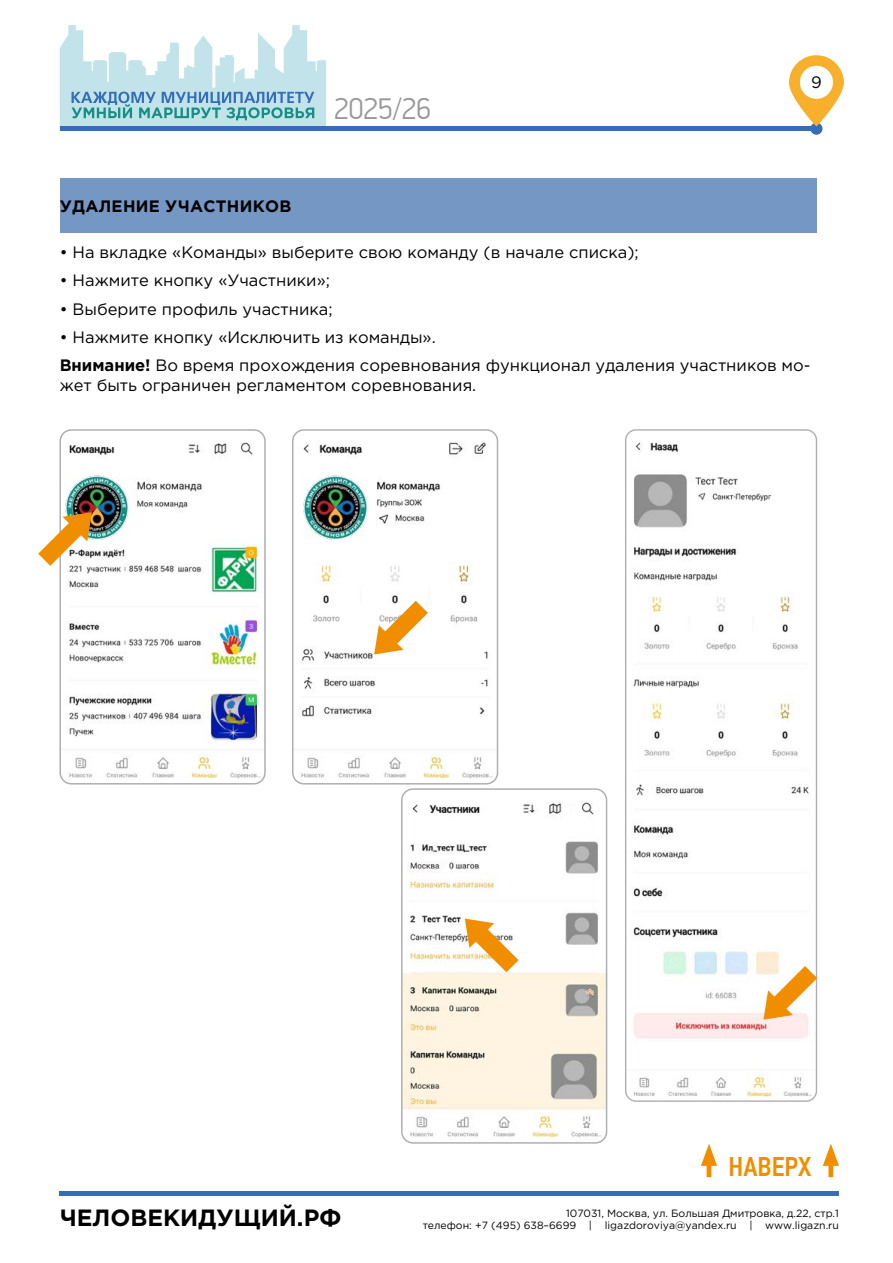
<style>
.page{position:relative;width:893px;height:1263px;background:#fff}
.page>*{position:absolute;margin:0;border:0;box-sizing:border-box;transform-origin:0 0}
.t1{font:300 30px "PF Din Display Pro";color:#98989c}
.t2{font:500 27px "PF Din Text Cond Pro";color:#f18e00}
.t3{font:700 23.55px "Gotham Pro";color:#000}
.t4{font:16.5px/28.3px "Gotham Pro";color:#000}
.t5{font:700 16.5px "Gotham Pro";letter-spacing:.02em;color:#000}
.t6{font:10.5px/12.6px "Gotham Pro";color:#000;text-align:right}
.s1{font-weight:700}
</style>
<div class="page">
<hr style="left:707px;top:1157px;width:4px;height:20px;background:#f18e00">
<svg style="left:701px;top:1144px;width:16px;height:22px"></svg>
<div style="left:828px;top:1157px;width:5px;height:20px;background:#f18e00"></div>
<svg style="left:823px;top:1144px;width:16px;height:22px"></svg>
<hr style="left:60px;top:1191px;width:779px;height:4px;background:#336eb6">
<hr style="left:60px;top:127px;width:756px;height:4px;background:#336eb6">
<svg style="left:60px;top:25px;width:266px;height:102px"></svg>
<div style="left:810px;top:123px;width:12px;height:12px;background:#336eb6;border-radius:50%"></div>
<svg style="left:789px;top:55px;width:55px;height:72px"></svg>
<div style="left:60px;top:179px;width:756px;height:54px;background:#7497c3"></div>
<img style="left:62px;top:432px;width:203px;height:352px">
<div style="left:59px;top:429px;width:207px;height:355px;border:2px solid #aeafb2;border-radius:11px"></div>
<img style="left:293px;top:432px;width:204px;height:352px">
<div style="left:292px;top:429px;width:206px;height:355px;border:2px solid #aeafb2;border-radius:11px"></div>
<img style="left:404px;top:791px;width:203px;height:350px">
<div style="left:401px;top:788px;width:206px;height:356px;border:2px solid #aeafb2;border-radius:11px"></div>
<img style="left:627px;top:431px;width:188px;height:669px">
<div style="left:625px;top:429px;width:192px;height:673px;border:1px solid #aeafb2;border-radius:10px"></div>
<svg style="left:374px;top:601px;width:54px;height:53px"></svg>
<svg style="left:465px;top:918px;width:53px;height:54px"></svg>
<svg style="left:763px;top:966px;width:54px;height:54px"></svg>
<img style="left:65px;top:475px;width:64px;height:64px">
<img style="left:304px;top:475px;width:63px;height:64px">
<svg style="left:38px;top:512px;width:54px;height:54px"></svg>
<h1 class="t1" style="left:334px;top:92px;width:98px">2025/26</h1>
<p class="t4" style="left:811px;top:68px;width:12px">9</p>
<p class="t5" style="left:60px;top:197px;width:233px">УДАЛЕНИЕ УЧАСТНИКОВ</p>
<p class="t4" style="left:60px;top:238px;width:581px">• На вкладке «Команды» выберите свою команду (в начале списка);</p>
<p class="t4" style="left:60px;top:266px;width:272px">• Нажмите кнопку «Участники»;</p>
<p class="t4" style="left:60px;top:295px;width:274px">• Выберите профиль участника;</p>
<p class="t4" style="left:60px;top:323px;width:752px">• Нажмите кнопку «Исключить из команды».<br><span class="s1">Внимание!</span> Во время прохождения соревнования функционал удаления участников мо-</p>
<p class="t4" style="left:60px;top:371px;width:418px">жет быть ограничен регламентом соревнования.</p>
<h2 class="t2" style="left:728px;top:1150px;width:84px">НАВЕРХ</h2>
<h3 class="t3" style="left:60px;top:1204px;width:283px">ЧЕЛОВЕКИДУЩИЙ.РФ</h3>
<p class="t6" style="left:423px;top:1206px;width:418px">107031, Москва, ул. Большая Дмитровка, д.22, стр.1<br>телефон: +7 (495) 638–6699 | ligazdoroviya@yandex.ru | www.ligazn.ru</p>
</div>
